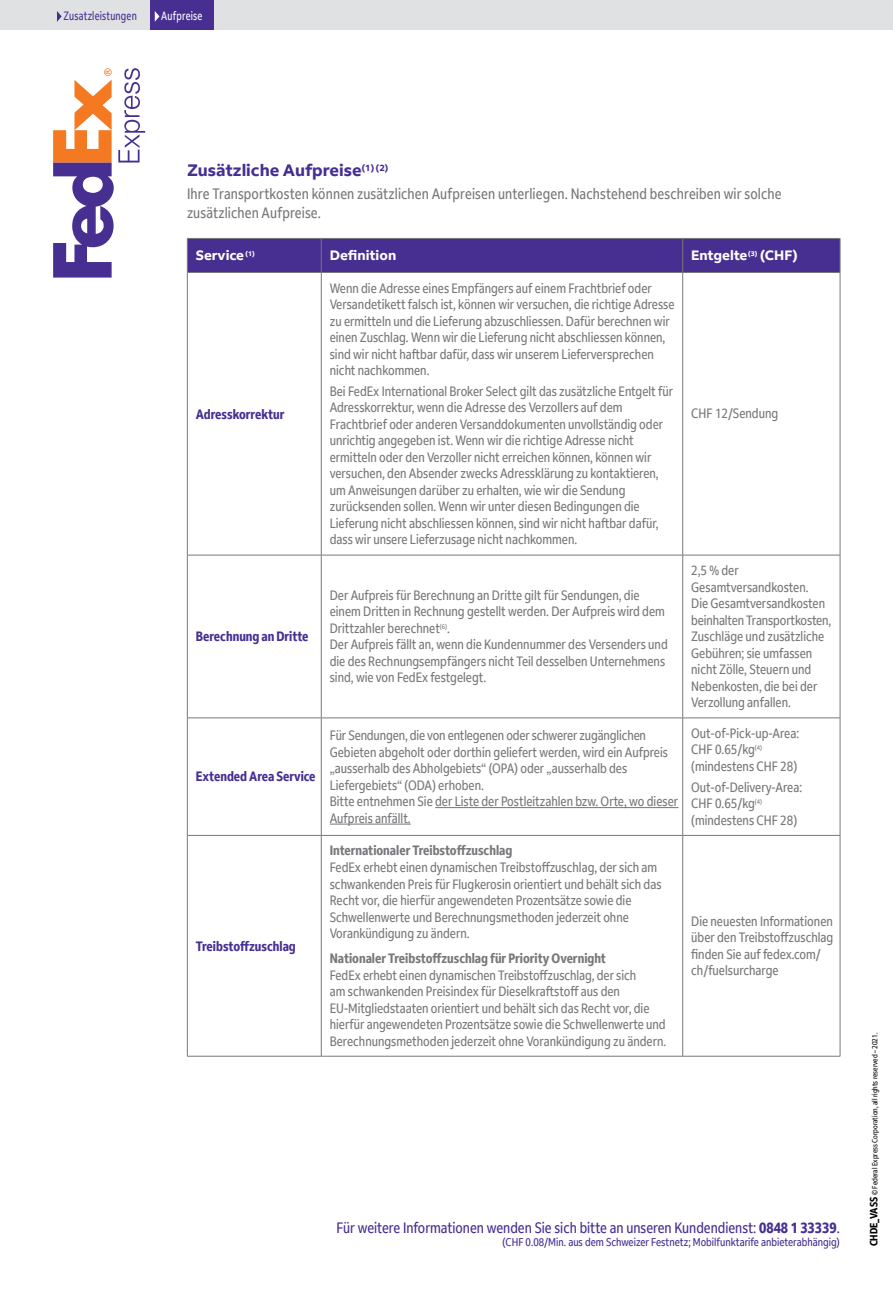
<style>
.page{position:relative;width:893px;height:1289px;background:#fff}
.page>*{position:absolute;margin:0;border:0;box-sizing:border-box;transform-origin:0 0}
.t1{font:700 16.5px "Fed Ex Sans";color:#472f92}
.t2{font:condensed 15px/19.5px "Fed Ex Sans";letter-spacing:.01em;color:#77787b}
.t3{font:condensed 15px "Fed Ex Sans";color:#472f92}
.t4{font:condensed 13.5px/16.5px "Fed Ex Sans";color:#77787b}
.t5{font:700 condensed 13.5px "Fed Ex Sans";color:#77787b}
.t6{font:700 condensed 13.5px "Fed Ex Sans";color:#472f92}
.t7{font:700 13.5px "Fed Ex Sans";color:#fff}
.t8{font:condensed 12px "Fed Ex Sans";letter-spacing:.02em;color:#472f92;scale:.9 1}
.t9{font:condensed 12px "Fed Ex Sans";letter-spacing:.015em;color:#fff;scale:.9 1}
.t10{font:condensed 11.25px "Fed Ex Sans";color:#472f92}
.t11{font:condensed 7.5px "Fed Ex Sans";color:#000}
.s1{font-weight:700}
.s2{font-weight:700;font-size:10.5px}
</style>
<div class="page">
<svg style="left:53px;top:68px;width:92px;height:209px"></svg>
<div style="left:188px;top:239px;width:652px;height:33px;background:#472f92"></div>
<hr style="left:187px;top:238px;width:134px;height:1px;background:#77787b">
<hr style="left:187px;top:239px;width:1px;height:33px;background:#77787b">
<hr style="left:321px;top:238px;width:362px;height:1px;background:#77787b">
<hr style="left:321px;top:239px;width:1px;height:33px;background:#77787b">
<hr style="left:683px;top:238px;width:157px;height:1px;background:#77787b">
<hr style="left:682px;top:239px;width:1px;height:33px;background:#77787b">
<hr style="left:840px;top:239px;width:1px;height:33px;background:#77787b">
<hr style="left:187px;top:272px;width:134px;height:1px;background:#77787b">
<hr style="left:321px;top:272px;width:362px;height:1px;background:#77787b">
<hr style="left:683px;top:272px;width:157px;height:1px;background:#77787b">
<hr style="left:187px;top:273px;width:1px;height:282px;background:#77787b">
<hr style="left:321px;top:273px;width:1px;height:282px;background:#77787b">
<hr style="left:682px;top:273px;width:1px;height:282px;background:#77787b">
<hr style="left:840px;top:273px;width:1px;height:282px;background:#77787b">
<hr style="left:187px;top:555px;width:134px;height:1px;background:#77787b">
<hr style="left:187px;top:555px;width:1px;height:162px;background:#77787b">
<hr style="left:321px;top:555px;width:362px;height:1px;background:#77787b">
<hr style="left:321px;top:555px;width:1px;height:162px;background:#77787b">
<hr style="left:683px;top:555px;width:157px;height:1px;background:#77787b">
<hr style="left:682px;top:555px;width:1px;height:162px;background:#77787b">
<hr style="left:840px;top:555px;width:1px;height:162px;background:#77787b">
<hr style="left:187px;top:717px;width:134px;height:1px;background:#77787b">
<hr style="left:187px;top:718px;width:1px;height:117px;background:#77787b">
<hr style="left:321px;top:717px;width:362px;height:1px;background:#77787b">
<hr style="left:321px;top:718px;width:1px;height:117px;background:#77787b">
<hr style="left:683px;top:717px;width:157px;height:1px;background:#77787b">
<hr style="left:682px;top:718px;width:1px;height:117px;background:#77787b">
<hr style="left:840px;top:718px;width:1px;height:117px;background:#77787b">
<hr style="left:187px;top:835px;width:134px;height:1px;background:#77787b">
<hr style="left:187px;top:835px;width:1px;height:220px;background:#77787b">
<hr style="left:321px;top:835px;width:362px;height:1px;background:#77787b">
<hr style="left:321px;top:835px;width:1px;height:220px;background:#77787b">
<hr style="left:683px;top:835px;width:157px;height:1px;background:#77787b">
<hr style="left:682px;top:835px;width:1px;height:220px;background:#77787b">
<hr style="left:840px;top:835px;width:1px;height:220px;background:#77787b">
<hr style="left:187px;top:1055px;width:134px;height:1px;background:#77787b">
<hr style="left:321px;top:1055px;width:362px;height:1px;background:#77787b">
<hr style="left:683px;top:1055px;width:157px;height:1px;background:#77787b">
<hr style="left:435px;top:807px;width:243px;height:1px;background:#77787b">
<hr style="left:330px;top:823px;width:81px;height:1px;background:#77787b">
<div style="left:0;top:0;width:893px;height:30px;background:#e0e1e2"></div>
<svg style="left:57px;top:11px;width:5px;height:11px"></svg>
<div style="left:151px;top:0;width:63px;height:30px;background:#472f92"></div>
<svg style="left:155px;top:11px;width:4px;height:11px"></svg>
<p class="t8" style="left:64px;top:9px;width:83px">Zusatzleistungen</p>
<p class="t9" style="left:161px;top:9px;width:47px">Aufpreise</p>
<p class="t1" style="left:187px;top:161px;width:203px">Zusätzliche Aufpreise<sup>(1)</sup> <sup>(2)</sup></p>
<p class="t2" style="left:187px;top:184px;width:596px">Ihre Transportkosten können zusätzlichen Aufpreisen unterliegen. Nachstehend beschreiben wir solche zusätzlichen Aufpreise.</p>
<p class="t7" style="left:196px;top:248px;width:60px">Service <sup>(1)</sup></p>
<p class="t7" style="left:330px;top:248px;width:68px">Definition</p>
<p class="t7" style="left:691px;top:248px;width:108px">Entgelte<sup>(3)</sup> (CHF)</p>
<p class="t6" style="left:196px;top:406px;width:90px">Adresskorrektur</p>
<p class="t6" style="left:196px;top:628px;width:114px">Berechnung an Dritte</p>
<p class="t6" style="left:196px;top:768px;width:121px">Extended Area Service</p>
<p class="t6" style="left:196px;top:938px;width:102px">Treibstoffzuschlag</p>
<p class="t4" style="left:330px;top:280px;width:346px">Wenn die Adresse eines Empfängers auf einem Frachtbrief oder Versandetikett falsch ist, können wir versuchen, die richtige Adresse zu ermitteln und die Lieferung abzuschliessen. Dafür berechnen wir einen Zuschlag. Wenn wir die Lieferung nicht abschliessen können, sind wir nicht haftbar dafür, dass wir unserem Lieferversprechen nicht nachkommen.</p>
<p class="t4" style="left:330px;top:383px;width:345px">Bei FedEx International Broker Select gilt das zusätzliche Entgelt für Adresskorrektur, wenn die Adresse des Verzollers auf dem Frachtbrief oder anderen Versanddokumenten unvollständig oder unrichtig angegeben ist. Wenn wir die richtige Adresse nicht ermitteln oder den Verzoller nicht erreichen können, können wir versuchen, den Absender zwecks Adressklärung zu kontaktieren, um Anweisungen darüber zu erhalten, wie wir die Sendung zurücksenden sollen. Wenn wir unter diesen Bedingungen die Lieferung nicht abschliessen können, sind wir nicht haftbar dafür, dass wir unsere Lieferzusage nicht nachkommen.</p>
<p class="t4" style="left:330px;top:587px;width:340px">Der Aufpreis für Berechnung an Dritte gilt für Sendungen, die einem Dritten in Rechnung gestellt werden. Der Aufpreis wird dem Drittzahler berechnet<sup>(6)</sup>.<br>Der Aufpreis fällt an, wenn die Kundennummer des Versenders und die des Rechnungsempfängers nicht Teil desselben Unternehmens sind, wie von FedEx festgelegt.</p>
<p class="t4" style="left:691px;top:405px;width:88px">CHF 12/Sendung</p>
<p class="t4" style="left:691px;top:562px;width:142px">2,5 % der<br>Gesamtversandkosten.<br>Die Gesamtversandkosten beinhalten Transportkosten,<br>Zuschläge und zusätzliche<br>Gebühren; sie umfassen nicht Zölle, Steuern und<br>Nebenkosten, die bei der<br>Verzollung anfallen.</p>
<p class="t4" style="left:330px;top:727px;width:350px">Für Sendungen, die von entlegenen oder schwerer zugänglichen Gebieten abgeholt oder dorthin geliefert werden, wird ein Aufpreis „ausserhalb des Abholgebiets“ (OPA) oder „ausserhalb des Liefergebiets“ (ODA) erhoben.<br>Bitte entnehmen Sie der Liste der Postleitzahlen bzw. Orte, wo dieser Aufpreis anfällt.</p>
<p class="t4" style="left:691px;top:725px;width:110px">Out-of-Pick-up-Area:<br>CHF 0.65/kg<sup>(4) </sup>(mindestens CHF 28)</p>
<p class="t4" style="left:691px;top:778px;width:112px">Out-of-Delivery-Area:<br>CHF 0.65/kg<sup>(4) </sup>(mindestens CHF 28)</p>
<p class="t5" style="left:330px;top:843px;width:184px">Internationaler Treibstoffzuschlag</p>
<p class="t4" style="left:330px;top:859px;width:333px">FedEx erhebt einen dynamischen Treibstoffzuschlag, der sich am schwankenden Preis für Flugkerosin orientiert und behält sich das Recht vor, die hierfür angewendeten Prozentsätze sowie die Schwellenwerte und Berechnungsmethoden jederzeit ohne Vorankündigung zu ändern.</p>
<p class="t5" style="left:330px;top:950px;width:278px">Nationaler Treibstoffzuschlag für Priority Overnight</p>
<p class="t4" style="left:330px;top:966px;width:338px">FedEx erhebt einen dynamischen Treibstoffzuschlag, der sich<br>am schwankenden Preisindex für Dieselkraftstoff aus den EU‑Mitgliedstaaten orientiert und behält sich das Recht vor, die hierfür angewendeten Prozentsätze sowie die Schwellenwerte und Berechnungsmethoden jederzeit ohne Vorankündigung zu ändern.</p>
<p class="t4" style="left:691px;top:912px;width:144px">Die neuesten Informationen über den Treibstoffzuschlag finden Sie auf fedex.com/ ch/fuelsurcharge</p>
<p class="t3" style="left:336px;top:1218px;width:505px">Für weitere Informationen wenden Sie sich bitte an unseren Kundendienst: <span class="s1">0848 1 33339</span>.</p>
<p class="t10" style="left:503px;top:1235px;width:339px">(CHF 0.08/Min. aus dem Schweizer Festnetz; Mobilfunktarife anbieterabhängig)</p>
<p class="t11" style="left:870px;top:1246px;width:215px;rotate:-90deg"><span class="s2">CHDE_VASS</span> © Federal Express Corporation, all rights reserved – 2021.</p>
</div>
